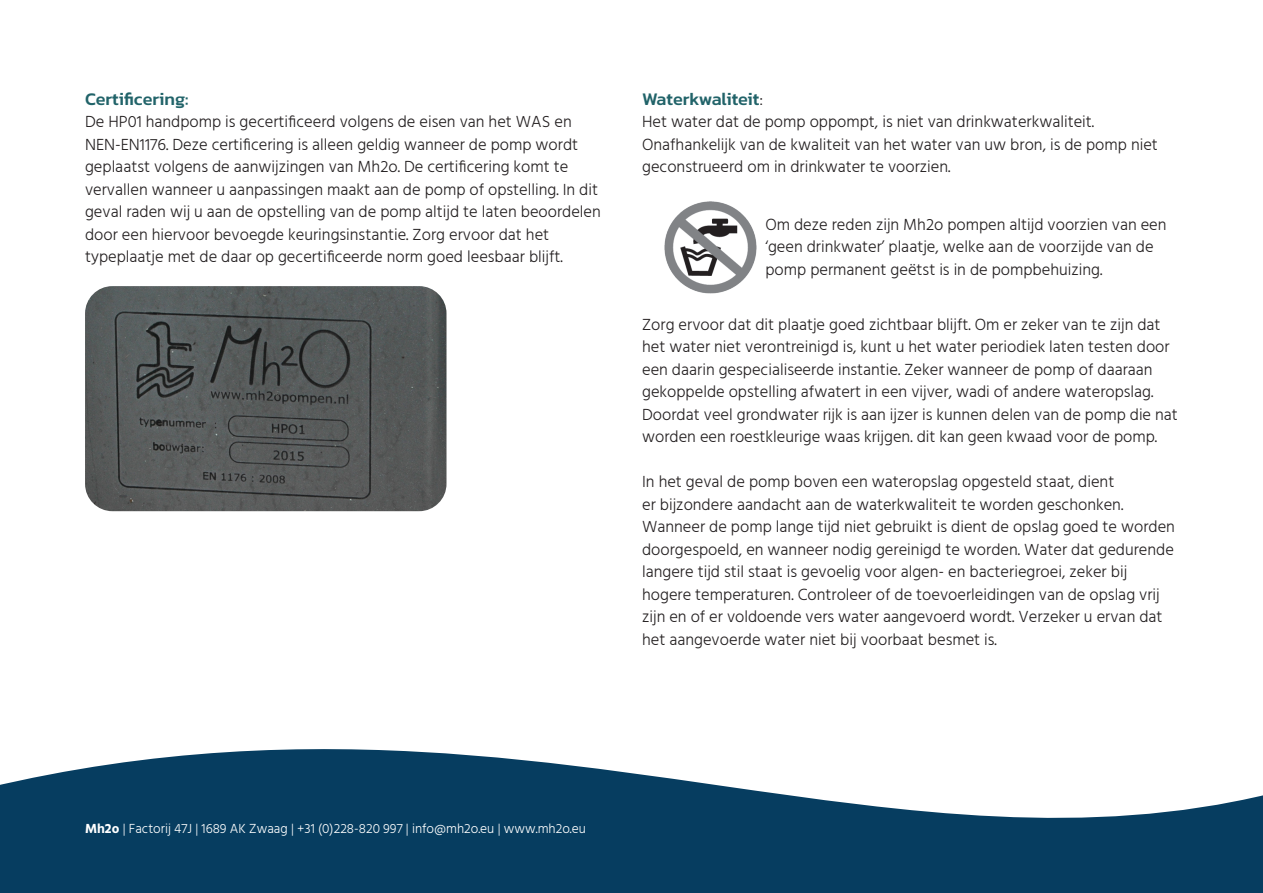
<style>
.page{position:relative;width:1263px;height:893px;background:#fff}
.page>*{position:absolute;margin:0;border:0;box-sizing:border-box;transform-origin:0 0}
.t1{font:500 18px "Kanit";color:#216369}
.t2{font:300 16.5px/22.5px "Hind";color:#231f20}
.t3{font:300 13.5px "Hind";color:#fff}
.s1{font-family:"Hind";font-weight:300;font-size:16.5px;color:#231f20}
.s2{font-weight:700}
</style>
<div class="page">
<svg style="left:0;top:749px;width:1263px;height:144px;fill:#063d60"></svg>
<img style="left:85px;top:286px;width:361px;height:225px">
<img style="left:664px;top:201px;width:92px;height:92px">
<p class="t1" style="left:85px;top:85px;width:105px">Certificering:</p>
<p class="t2" style="left:85px;top:111px;width:517px">De HP01 handpomp is gecertificeerd volgens de eisen van het WAS en NEN-EN1176. Deze certificering is alleen geldig wanneer de pomp wordt geplaatst volgens de aanwijzingen van Mh2o. De certificering komt te vervallen wanneer u aanpassingen maakt aan de pomp of opstelling. In dit geval raden wij u aan de opstelling van de pomp altijd te laten beoordelen door een hiervoor bevoegde keuringsinstantie. Zorg ervoor dat het typeplaatje met de daar op gecertificeerde norm goed leesbaar blijft.</p>
<p class="t1" style="left:642px;top:92px;width:122px">Waterkwaliteit<span class="s1">:</span></p>
<p class="t2" style="left:642px;top:111px;width:517px">Het water dat de pomp oppompt, is niet van drinkwaterkwaliteit.<br>Onafhankelijk van de kwaliteit van het water van uw bron, is de pomp niet geconstrueerd om in drinkwater te voorzien.</p>
<p class="t2" style="left:765px;top:214px;width:403px">Om deze reden zijn Mh2o pompen altijd voorzien van een ‘geen drinkwater’ plaatje, welke aan de voorzijde van de pomp permanent geëtst is in de pompbehuizing.</p>
<p class="t2" style="left:642px;top:314px;width:537px">Zorg ervoor dat dit plaatje goed zichtbaar blijft. Om er zeker van te zijn dat het water niet verontreinigd is, kunt u het water periodiek laten testen door een daarin gespecialiseerde instantie. Zeker wanneer de pomp of daaraan gekoppelde opstelling afwatert in een vijver, wadi of andere wateropslag.<br>Doordat veel grondwater rijk is aan ijzer is kunnen delen van de pomp die nat worden een roestkleurige waas krijgen. dit kan geen kwaad voor de pomp.</p>
<p class="t2" style="left:642px;top:471px;width:534px">In het geval de pomp boven een wateropslag opgesteld staat, dient<br>er bijzondere aandacht aan de waterkwaliteit te worden geschonken.<br>Wanneer de pomp lange tijd niet gebruikt is dient de opslag goed te worden doorgespoeld, en wanneer nodig gereinigd te worden. Water dat gedurende langere tijd stil staat is gevoelig voor algen- en bacteriegroei, zeker bij hogere temperaturen. Controleer of de toevoerleidingen van de opslag vrij zijn en of er voldoende vers water aangevoerd wordt. Verzeker u ervan dat het aangevoerde water niet bij voorbaat besmet is.</p>
<p class="t3" style="left:85px;top:823px;width:502px"><span class="s2">Mh2o</span> | Factorij 47J | 1689 AK Zwaag | +31 (0)228-820 997 | info@mh2o.eu | www.mh2o.eu</p>
</div>
